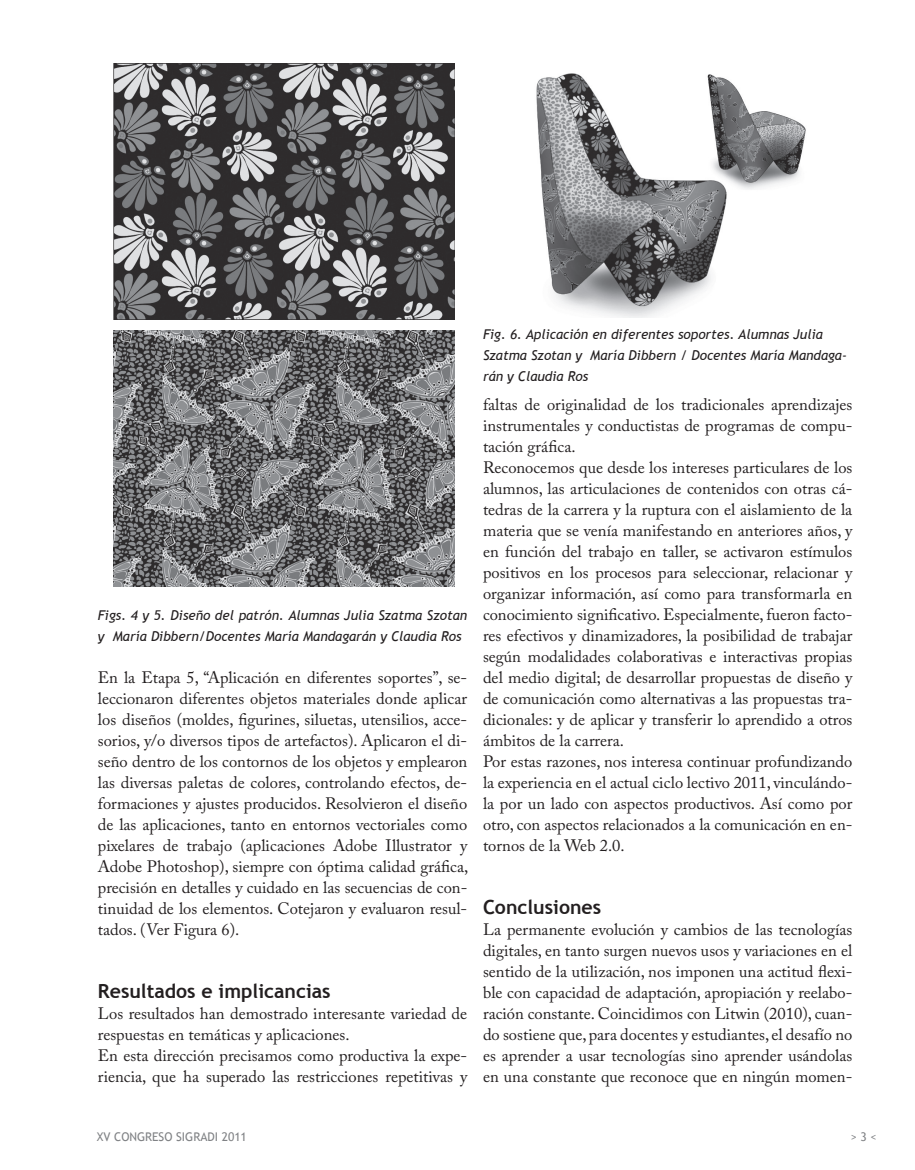
<style>
.page{position:relative;width:915px;height:1170px;background:#fff}
.page>*{position:absolute;margin:0;border:0;box-sizing:border-box;transform-origin:0 0}
.t1{font:700 19.5px "Trebuchet MS";color:#231f20}
.t2{font:16.5px/21px "Adobe Caslon Pro";color:#231f20;text-align:justify}
.t3{font:italic 13.5px/21px "Trebuchet MS";color:#231f20}
.t4{font:12px "Trebuchet MS";color:#808285}
</style>
<div class="page">
<img style="left:114px;top:64px;width:340px;height:255px">
<img style="left:114px;top:331px;width:340px;height:255px">
<img style="left:536px;top:73px;width:270px;height:245px">
<p class="t3" style="left:98px;top:604px;width:371px">Figs. 4 y 5. Diseño del patrón. Alumnas Julia Szatma Szotan y María Dibbern/Docentes María Mandagarán y Claudia Ros</p>
<p class="t2" style="left:98px;top:666px;width:372px">En la Etapa 5, “Aplicación en diferentes soportes”, se&shy;leccionaron diferentes objetos materiales donde aplicar los diseños (moldes, figurines, siluetas, utensilios, acce&shy;sorios, y/o diversos tipos de artefactos). Aplicaron el di&shy;seño dentro de los contornos de los objetos y emplearon las diversas paletas de colores, controlando efectos, de&shy;formaciones y ajustes producidos. Resolvieron el diseño de las aplicaciones, tanto en entornos vectoriales como pixelares de trabajo (aplicaciones Adobe Illustrator y Adobe Photoshop), siempre con óptima calidad gráfica, precisión en detalles y cuidado en las secuencias de con&shy;tinuidad de los elementos. Cotejaron y evaluaron resul&shy;tados. (Ver Figura 6).</p>
<p class="t1" style="left:98px;top:978px;width:234px">Resultados e implicancias</p>
<p class="t2" style="left:98px;top:1002px;width:371px;text-align:left">Los resultados han demostrado interesante variedad de respuestas en temáticas y aplicaciones.<br>En esta dirección precisamos como productiva la expe&shy;riencia, que ha superado las restricciones repetitivas y</p>
<p class="t3" style="left:483px;top:323px;width:365px">Fig. 6. Aplicación en diferentes soportes. Alumnas Julia<br>Szatma Szotan y María Dibbern / Docentes María Mandaga&shy;rán y Claudia Ros</p>
<p class="t2" style="left:483px;top:394px;width:371px;text-align:left">faltas de originalidad de los tradicionales aprendizajes instrumentales y conductistas de programas de compu&shy;tación gráfica.<br>Reconocemos que desde los intereses particulares de los alumnos, las articulaciones de contenidos con otras cá&shy;tedras de la carrera y la ruptura con el aislamiento de la materia que se venía manifestando en anteriores años, y en función del trabajo en taller, se activaron estímulos positivos en los procesos para seleccionar, relacionar y organizar información, así como para transformarla en conocimiento significativo. Especialmente, fueron facto&shy;res efectivos y dinamizadores, la posibilidad de trabajar según modalidades colaborativas e interactivas propias del medio digital; de desarrollar propuestas de diseño y de comunicación como alternativas a las propuestas tra&shy;dicionales: y de aplicar y transferir lo aprendido a otros ámbitos de la carrera.<br>Por estas razones, nos interesa continuar profundizando la experiencia en el actual ciclo lectivo 2011, vinculándo&shy;la por un lado con aspectos productivos. Así como por otro, con aspectos relacionados a la comunicación en en&shy;tornos de la Web 2.0.</p>
<p class="t1" style="left:483px;top:895px;width:120px">Conclusiones</p>
<p class="t2" style="left:483px;top:918px;width:371px">La permanente evolución y cambios de las tecnologías digitales, en tanto surgen nuevos usos y variaciones en el sentido de la utilización, nos imponen una actitud flexi&shy;ble con capacidad de adaptación, apropiación y reelabo&shy;ración constante. Coincidimos con Litwin (2010), cuan&shy;do sostiene que, para docentes y estudiantes, el desafío no es aprender a usar tecnologías sino aprender usándolas en una constante que reconoce que en ningún momen-</p>
<p class="t4" style="left:97px;top:1129px;width:152px">XV CONGRESO SIGRADI 2011</p>
<p class="t4" style="left:850px;top:1129px;width:28px">&gt; 3 &lt;</p>
</div>
